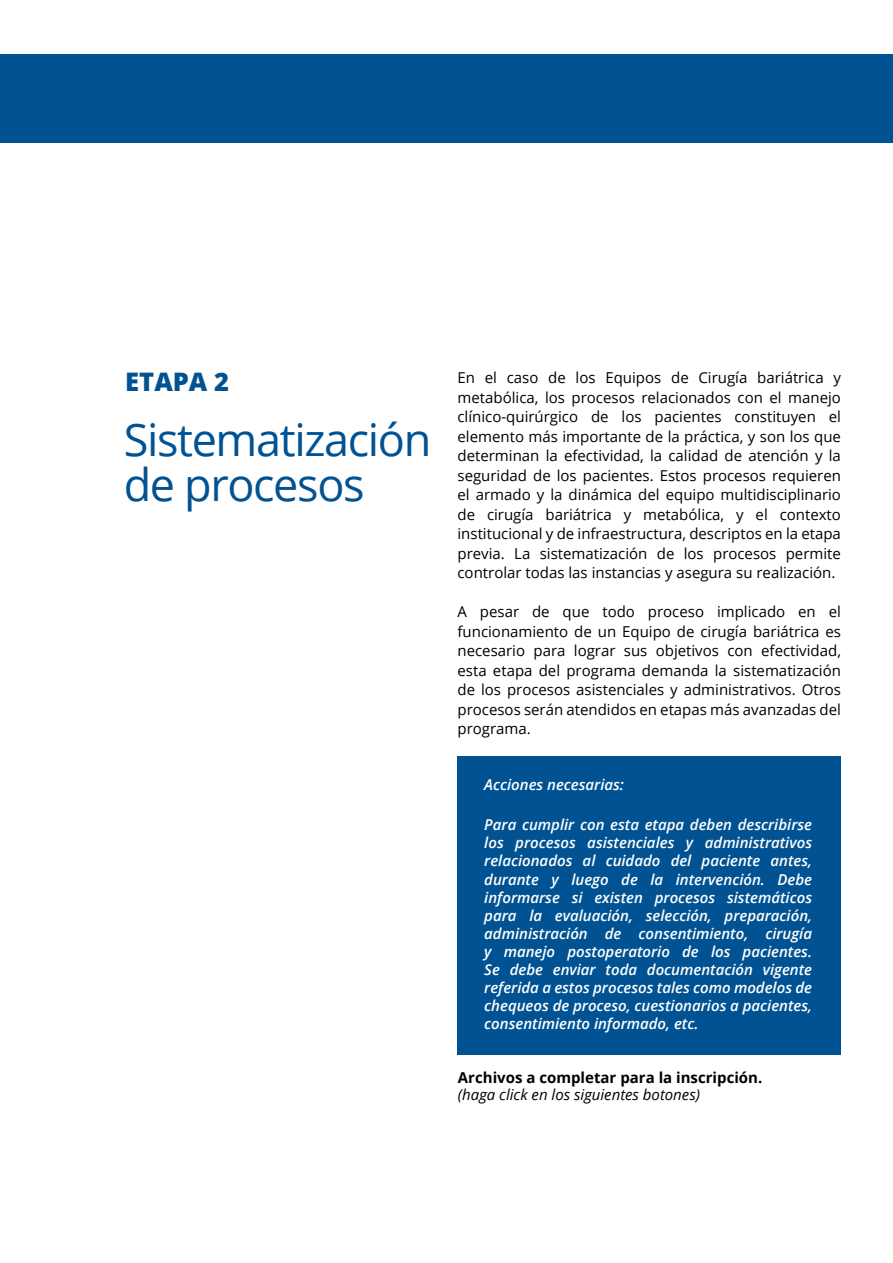
<style>
.page{position:relative;width:893px;height:1263px;background:#fff}
.page>*{position:absolute;margin:0;border:0;box-sizing:border-box;transform-origin:0 0}
.t1{font:45px/45px "Open Sans";letter-spacing:-.03em;color:#005292}
.t2{font:800 25.5px "Open Sans";color:#005292}
.t3{font:15px/19.5px "Open Sans";color:#000;text-align:justify}
.t4{font:italic 600 15px/18px "Open Sans";color:#fff;text-align:justify}
.t5{font:700 15px "Open Sans";color:#000}
.t6{font:italic 15px "Open Sans";color:#000}
</style>
<div class="page">
<div style="left:457px;top:756px;width:384px;height:299px;background:#005292"></div>
<div style="left:0;top:54px;width:893px;height:88px;background:#005292"></div>
<h2 class="t2" style="left:125px;top:363px;width:105px">ETAPA 2</h2>
<h1 class="t1" style="left:124px;top:416px;width:309px">Sistematización de procesos</h1>
<p class="t3" style="left:457px;top:368px;width:385px">En el caso de los Equipos de Cirugía bariátrica y metabólica, los procesos relacionados con el manejo clínico-quirúrgico de los pacientes constituyen el elemento más importante de la práctica, y son los que determinan la efectividad, la calidad de atención y la seguridad de los pacientes. Estos procesos requieren el armado y la dinámica del equipo multidisciplinario de cirugía bariátrica y metabólica, y el contexto institucional y de infraestructura, descriptos en la etapa previa. La sistematización de los procesos permite controlar todas las instancias y asegura su realización.</p>
<p class="t3" style="left:457px;top:602px;width:385px">A pesar de que todo proceso implicado en el funcionamiento de un Equipo de cirugía bariátrica es necesario para lograr sus objetivos con efectividad, esta etapa del programa demanda la sistematización de los procesos asistenciales y administrativos. Otros procesos serán atendidos en etapas más avanzadas del programa.</p>
<p class="t4" style="left:484px;top:775px;width:141px">Acciones necesarias:</p>
<p class="t4" style="left:484px;top:816px;width:329px">Para cumplir con esta etapa deben describirse los procesos asistenciales y administrativos relacionados al cuidado del paciente antes, durante y luego de la intervención. Debe informarse si existen procesos sistemáticos para la evaluación, selección, preparación, administración de consentimiento, cirugía y manejo postoperatorio de los pacientes.<br>Se debe enviar toda documentación vigente referida a estos procesos tales como modelos de chequeos de proceso, cuestionarios a pacientes, consentimiento informado, etc.</p>
<p class="t5" style="left:458px;top:1067px;width:306px">Archivos a completar para la inscripción.</p>
<p class="t6" style="left:458px;top:1084px;width:244px">(haga click en los siguientes botones)</p>
</div>
